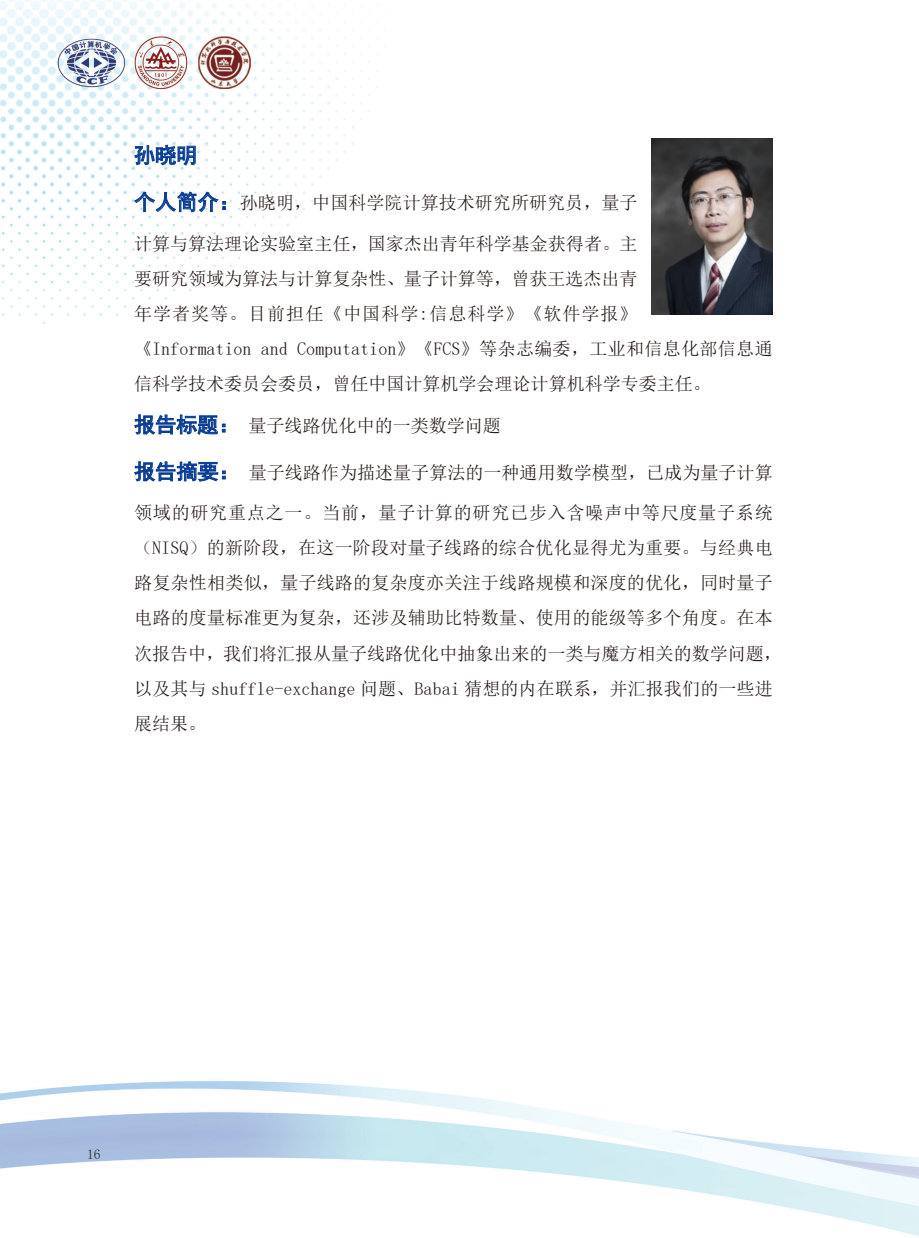
<style>
.page{position:relative;width:919px;height:1238px;background:#fff}
.page>*{position:absolute;margin:0;border:0;box-sizing:border-box;transform-origin:0 0}
.t1{font:21.15px "Sim Hei";color:#083c95}
.t2{font:18px/35.1px "N Sim Sun";color:#231815}
.t3{font:13.5px "Sim Sun";color:#231f20}
.s1{font-family:"Sim Hei";font-size:21.15px;color:#083c95}
</style>
<div class="page">
<img style="left:0;top:0;width:918px;height:1236px">
<img style="left:651px;top:139px;width:121px;height:175px">
<p class="t1" style="left:134px;top:144px;width:65px">孙晓明</p>
<p class="t2" style="left:134px;top:185px;width:505px"><span class="s1">个人简介：</span>孙晓明，中国科学院计算技术研究所研究员，量子</p>
<p class="t2" style="left:134px;top:225px;width:640px">计算与算法理论实验室主任，国家杰出青年科学基金获得者。主<br>要研究领域为算法与计算复杂性、量子计算等，曾获王选杰出青<br>年学者奖等。目前担任《中国科学:信息科学》《软件学报》<br>《Information and Computation》《FCS》等杂志编委，工业和信息化部信息通信科学技术委员会委员，曾任中国计算机学会理论计算机科学专委主任。</p>
<p class="t2" style="left:134px;top:408px;width:368px"><span class="s1">报告标题：</span>量子线路优化中的一类数学问题</p>
<p class="t2" style="left:134px;top:455px;width:640px"><span class="s1">报告摘要：</span>量子线路作为描述量子算法的一种通用数学模型，已成为量子计算</p>
<p class="t2" style="left:134px;top:495px;width:649px">领域的研究重点之一。当前，量子计算的研究已步入含噪声中等尺度量子系统（NISQ）的新阶段，在这一阶段对量子线路的综合优化显得尤为重要。与经典电路复杂性相类似，量子线路的复杂度亦关注于线路规模和深度的优化，同时量子电路的度量标准更为复杂，还涉及辅助比特数量、使用的能级等多个角度。在本次报告中，我们将汇报从量子线路优化中抽象出来的一类与魔方相关的数学问题，以及其与 shuffle-exchange 问题、Babai 猜想的内在联系，并汇报我们的一些进展结果。</p>
<p class="t3" style="left:87px;top:1147px;width:15px">16</p>
</div>
